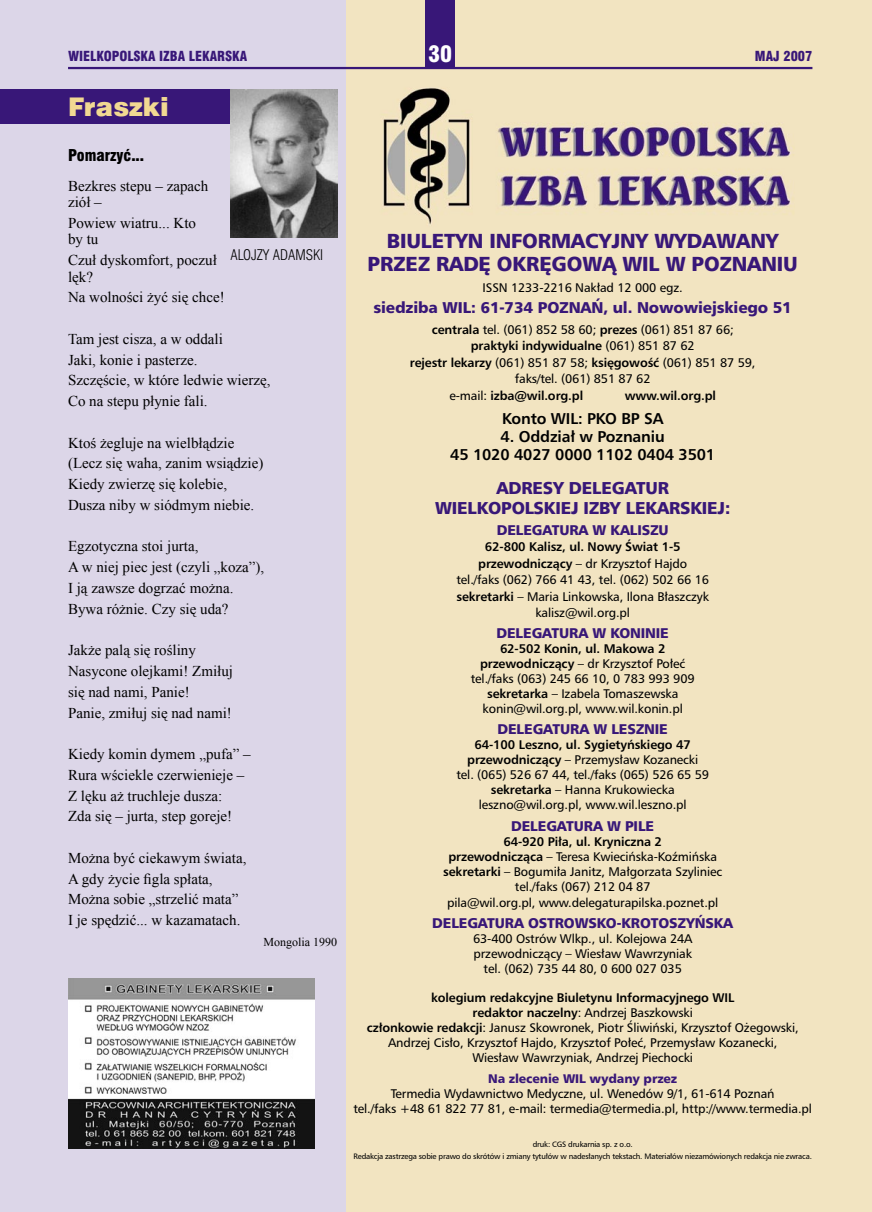
<style>
.page{position:relative;width:872px;height:1212px;background:#fff}
.page>*{position:absolute;margin:0;border:0;box-sizing:border-box;transform-origin:0 0}
.t1{font:24px "Swis 721 Blk PL";color:#f1d992}
.t2{font:21px "Swis 721 Blk Cn PL";color:#fff}
.t3{font:19.5px "Humnst 777 Blk PL";letter-spacing:-.01em;color:#381778}
.t4{font:16.5px "Humnst 777 Blk PL";letter-spacing:-.01em;color:#381778}
.FRASZKI_TEXT{font:15px/16.5px "Times New Roman";color:#000}
.t5{font:700 15px "Humnst 777 PL";letter-spacing:-.01em;color:#000}
.t6{font:15px "Humnst 777 Blk PL";letter-spacing:-.01em;color:#381778}
.fraszki_tytul{font:15px "Swis 721 Blk Cn PL";color:#000}
.t7{font:13.5px "Humnst 777 Blk PL";letter-spacing:-.01em;color:#381778}
.t8{font:13.5px "Swis 721 Lt Cn PL";color:#000}
.t9{font:12.75px "Swis 721 Blk Cn PL";color:#381778}
.t10{font:12px/16.5px "Humnst 777 PL";letter-spacing:-.01em;color:#000;text-align:center}
.t11{font:700 12px "Humnst 777 PL";letter-spacing:-.01em;color:#000}
.t12{font:12px "Humnst 777 Blk PL";letter-spacing:-.01em;color:#381778}
.FRASZKI_TEXT-2{font:12px "Times New Roman";color:#000}
.t13{font:7.5px "Humnst 777 PL";letter-spacing:-.025em;color:#000}
.s1{font-weight:700}
.s2{font-weight:400}
</style>
<div class="page">
<div style="left:0;top:0;width:356px;height:1212px;background:#dcd6e8"></div>
<div style="left:347px;top:0;width:525px;height:1212px;background:#f2e4c1"></div>
<img style="left:382px;top:88px;width:409px;height:136px">
<div style="left:0;top:89px;width:337px;height:34px;background:#381778"></div>
<img style="left:231px;top:89px;width:106px;height:149px">
<img style="left:68px;top:978px;width:246px;height:170px">
<div style="left:425px;top:0;width:30px;height:68px;background:#381778"></div>
<hr style="left:68px;top:67px;width:744px;height:2px;background:#381778">
<p class="t9" style="left:68px;top:48px;width:181px">WIELKOPOLSKA IZBA LEKARSKA</p>
<p class="t2" style="left:428px;top:40px;width:25px">30</p>
<p class="t9" style="left:755px;top:48px;width:59px">MAJ 2007</p>
<p class="t1" style="left:68px;top:91px;width:102px">Fraszki</p>
<p class="fraszki_tytul" style="left:68px;top:146px;width:78px">Pomarzyć...</p>
<p class="FRASZKI_TEXT" style="left:68px;top:177px;width:142px">Bezkres stepu – zapach ziół –</p>
<p class="FRASZKI_TEXT" style="left:68px;top:214px;width:129px">Powiew wiatru... Kto by tu</p>
<p class="FRASZKI_TEXT" style="left:68px;top:252px;width:150px">Czuł dyskomfort, poczuł lęk?</p>
<p class="FRASZKI_TEXT" style="left:68px;top:289px;width:158px">Na wolności żyć się chce!</p>
<p class="FRASZKI_TEXT" style="left:68px;top:330px;width:156px">Tam jest cisza, a w oddali</p>
<p class="FRASZKI_TEXT" style="left:68px;top:351px;width:131px">Jaki, konie i pasterze.</p>
<p class="FRASZKI_TEXT" style="left:68px;top:372px;width:204px">Szczęście, w które ledwie wierzę,</p>
<p class="FRASZKI_TEXT" style="left:68px;top:393px;width:141px">Co na stepu płynie fali.</p>
<p class="FRASZKI_TEXT" style="left:68px;top:434px;width:168px">Ktoś żegluje na wielbłądzie</p>
<p class="FRASZKI_TEXT" style="left:68px;top:455px;width:197px">(Lecz się waha, zanim wsiądzie)</p>
<p class="FRASZKI_TEXT" style="left:68px;top:476px;width:161px">Kiedy zwierzę się kolebie,</p>
<p class="FRASZKI_TEXT" style="left:68px;top:496px;width:188px">Dusza niby w siódmym niebie.</p>
<p class="FRASZKI_TEXT" style="left:68px;top:538px;width:132px">Egzotyczna stoi jurta,</p>
<p class="FRASZKI_TEXT" style="left:68px;top:559px;width:198px">A w niej piec jest (czyli „koza”),</p>
<p class="FRASZKI_TEXT" style="left:68px;top:579px;width:167px">I ją zawsze dogrzać można.</p>
<p class="FRASZKI_TEXT" style="left:68px;top:600px;width:162px">Bywa różnie. Czy się uda?</p>
<p class="FRASZKI_TEXT" style="left:68px;top:642px;width:129px">Jakże palą się rośliny</p>
<p class="FRASZKI_TEXT" style="left:68px;top:662px;width:166px">Nasycone olejkami! Zmiłuj</p>
<p class="FRASZKI_TEXT" style="left:68px;top:683px;width:123px">się nad nami, Panie!</p>
<p class="FRASZKI_TEXT" style="left:68px;top:704px;width:165px">Panie, zmiłuj się nad nami!</p>
<p class="FRASZKI_TEXT" style="left:68px;top:745px;width:184px">Kiedy komin dymem „pufa” –</p>
<p class="FRASZKI_TEXT" style="left:68px;top:766px;width:178px">Rura wściekle czerwienieje –</p>
<p class="FRASZKI_TEXT" style="left:68px;top:787px;width:156px">Z lęku aż truchleje dusza:</p>
<p class="FRASZKI_TEXT" style="left:68px;top:808px;width:166px">Zda się – jurta, step goreje!</p>
<p class="FRASZKI_TEXT" style="left:68px;top:849px;width:180px">Można być ciekawym świata,</p>
<p class="FRASZKI_TEXT" style="left:68px;top:870px;width:146px">A gdy życie figla spłata,</p>
<p class="FRASZKI_TEXT" style="left:68px;top:891px;width:172px">Można sobie „strzelić mata”</p>
<p class="FRASZKI_TEXT" style="left:68px;top:911px;width:174px">I je spędzić... w kazamatach.</p>
<p class="FRASZKI_TEXT-2" style="left:263px;top:934px;width:75px">Mongolia 1990</p>
<p class="t8" style="left:230px;top:246px;width:94px">ALOJZY ADAMSKI</p>
<p class="t3" style="left:387px;top:227px;width:393px">BIULETYN INFORMACYJNY WYDAWANY</p>
<p class="t3" style="left:367px;top:251px;width:432px">PRZEZ RADĘ OKRĘGOWĄ WIL W POZNANIU</p>
<p class="t10" style="left:482px;top:279px;width:202px">ISSN 1233-2216 Nakład 12 000 egz.</p>
<p class="t6" style="left:373px;top:297px;width:420px">siedziba WIL: 61-734 POZNAŃ, ul. Nowowiejskiego 51</p>
<p class="t10" style="left:432px;top:321px;width:303px"><span class="s1">centrala</span> tel. (061) 852 58 60; <span class="s1">prezes</span> (061) 851 87 66; <span class="s1">praktyki indywidualne</span> (061) 851 87 62</p>
<p class="t10" style="left:410px;top:354px;width:347px"><span class="s1">rejestr lekarzy</span> (061) 851 87 58; <span class="s1">księgowość</span> (061) 851 87 59, faks/tel. (061) 851 87 62</p>
<p class="t11" style="left:449px;top:388px;width:135px"><span class="s2">e-mail:</span> izba@wil.org.pl</p>
<p class="t11" style="left:625px;top:388px;width:93px">www.wil.org.pl</p>
<p class="t5" style="left:502px;top:409px;width:163px">Konto WIL: PKO BP SA</p>
<p class="t5" style="left:500px;top:427px;width:166px">4. Oddział w Poznaniu</p>
<p class="t5" style="left:450px;top:445px;width:266px">45 1020 4027 0000 1102 0404 3501</p>
<p class="t4" style="left:496px;top:477px;width:174px">ADRESY DELEGATUR</p>
<p class="t4" style="left:435px;top:497px;width:297px">WIELKOPOLSKIEJ IZBY LEKARSKIEJ:</p>
<p class="t7" style="left:497px;top:521px;width:173px">DELEGATURA W KALISZU</p>
<p class="t11" style="left:485px;top:539px;width:197px">62-800 Kalisz, ul. Nowy Świat 1-5</p>
<p class="t10" style="left:478px;top:555px;width:210px"><span class="s1">przewodniczący</span> – dr Krzysztof Hajdo</p>
<p class="t10" style="left:456px;top:572px;width:254px">tel./faks (062) 766 41 43, tel. (062) 502 66 16</p>
<p class="t10" style="left:456px;top:588px;width:254px"><span class="s1">sekretarki</span> – Maria Linkowska, Ilona Błaszczyk</p>
<p class="t10" style="left:535px;top:605px;width:96px">kalisz@wil.org.pl</p>
<p class="t7" style="left:496px;top:624px;width:174px">DELEGATURA W KONINIE</p>
<p class="t11" style="left:500px;top:641px;width:167px">62-502 Konin, ul. Makowa 2</p>
<p class="t10" style="left:480px;top:656px;width:207px"><span class="s1">przewodniczący</span> – dr Krzysztof Połeć</p>
<p class="t10" style="left:471px;top:671px;width:225px">tel./faks (063) 245 66 10, 0 783 993 909</p>
<p class="t10" style="left:487px;top:686px;width:193px"><span class="s1">sekretarka</span> – Izabela Tomaszewska</p>
<p class="t10" style="left:482px;top:701px;width:202px">konin@wil.org.pl, www.wil.konin.pl</p>
<p class="t7" style="left:497px;top:720px;width:172px">DELEGATURA W LESZNIE</p>
<p class="t11" style="left:474px;top:737px;width:218px">64-100 Leszno, ul. Sygietyńskiego 47</p>
<p class="t10" style="left:467px;top:752px;width:233px"><span class="s1">przewodniczący</span> – Przemysław Kozanecki</p>
<p class="t10" style="left:456px;top:767px;width:254px">tel. (065) 526 67 44, tel./faks (065) 526 65 59</p>
<p class="t10" style="left:491px;top:782px;width:185px"><span class="s1">sekretarka</span> – Hanna Krukowiecka</p>
<p class="t10" style="left:479px;top:797px;width:209px">leszno@wil.org.pl, www.wil.leszno.pl</p>
<p class="t7" style="left:511px;top:816px;width:144px">DELEGATURA W PILE</p>
<p class="t11" style="left:503px;top:833px;width:160px">64-920 Piła, ul. Kryniczna 2</p>
<p class="t10" style="left:448px;top:848px;width:270px"><span class="s1">przewodnicząca</span> – Teresa Kwiecińska-Koźmińska</p>
<p class="t10" style="left:443px;top:863px;width:280px"><span class="s1">sekretarki</span> – Bogumiła Janitz, Małgorzata Szyliniec</p>
<p class="t10" style="left:515px;top:878px;width:137px">tel./faks (067) 212 04 87</p>
<p class="t10" style="left:447px;top:894px;width:273px">pila@wil.org.pl, www.delegaturapilska.poznet.pl</p>
<p class="t7" style="left:432px;top:914px;width:302px">DELEGATURA OSTROWSKO-KROTOSZYŃSKA</p>
<p class="t10" style="left:473px;top:930px;width:221px">63-400 Ostrów Wlkp., ul. Kolejowa 24A</p>
<p class="t10" style="left:473px;top:945px;width:220px">przewodniczący – Wiesław Wawrzyniak</p>
<p class="t10" style="left:483px;top:960px;width:200px">tel. (062) 735 44 80, 0 600 027 035</p>
<p class="t11" style="left:431px;top:990px;width:305px">kolegium redakcyjne Biuletynu Informacyjnego WIL</p>
<p class="t10" style="left:472px;top:1004px;width:222px"><span class="s1">redaktor naczelny</span>: Andrzej Baszkowski</p>
<p class="t10" style="left:367px;top:1019px;width:433px"><span class="s1">członkowie redakcji</span>: Janusz Skowronek, Piotr Śliwiński, Krzysztof Ożegowski,</p>
<p class="t10" style="left:388px;top:1034px;width:391px">Andrzej Cisło, Krzysztof Hajdo, Krzysztof Połeć, Przemysław Kozanecki,</p>
<p class="t10" style="left:472px;top:1049px;width:222px">Wiesław Wawrzyniak, Andrzej Piechocki</p>
<p class="t12" style="left:488px;top:1071px;width:190px">Na zlecenie WIL wydany przez</p>
<p class="t10" style="left:391px;top:1085px;width:385px">Termedia Wydawnictwo Medyczne, ul. Wenedów 9/1, 61-614 Poznań</p>
<p class="t10" style="left:353px;top:1100px;width:460px">tel./faks +48 61 822 77 81, e-mail: termedia@termedia.pl, http://www.termedia.pl</p>
<p class="t13" style="left:533px;top:1139px;width:101px">druk: CGS drukarnia sp. z o.o.</p>
<p class="t13" style="left:353px;top:1151px;width:460px">Redakcja zastrzega sobie prawo do skrótów i zmiany tytułów w nadesłanych tekstach. Materiałów niezamówionych redakcja nie zwraca.</p>
</div>
